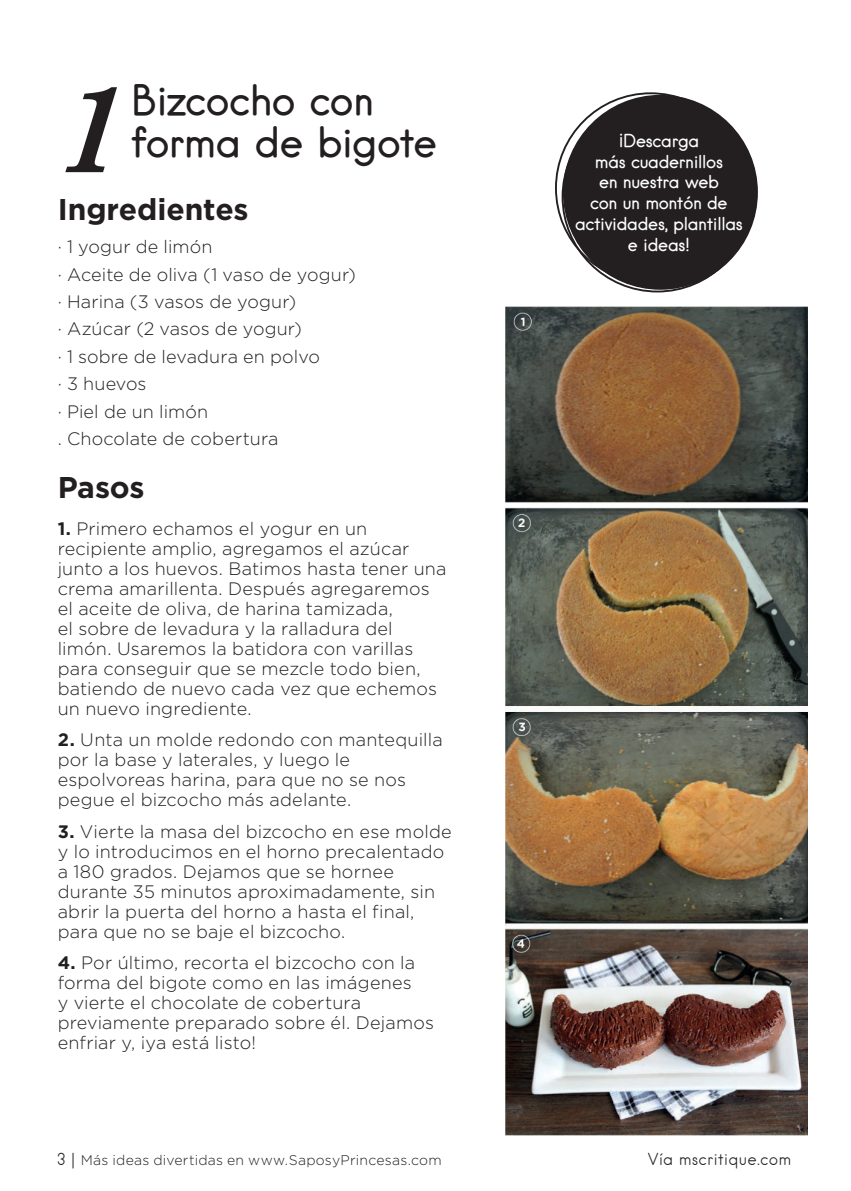
<style>
.page{position:relative;width:851px;height:1191px;background:#fff}
.page>*{position:absolute;margin:0;border:0;box-sizing:border-box;transform-origin:0 0}
.t1{font:italic 600 129.2px "Baskerville";color:#231f20}
.t2{font:40px "Hanken";letter-spacing:-.015em;color:#231f20}
.t3{font:700 30px "Gotham";letter-spacing:-.005em;color:#231f20}
.t4{font:300 18px/20px "Gotham";letter-spacing:.01em;color:#231f20}
.t5{font:17px/20.8px "Hanken";letter-spacing:-.02em;color:#fff;text-align:center}
.t6{font:300 16px "Hanken";letter-spacing:.01em;color:#231f20}
.t7{font:300 14px "Gotham";letter-spacing:.015em;color:#231f20}
.s1{font-weight:700}
.s2{font-family:"Hanken";font-size:16px}
</style>
<div class="page">
<img style="left:505px;top:306px;width:302px;height:829px">
<div style="left:563px;top:95px;width:194px;height:195px;background:#231f20;border-radius:50%"></div>
<h2 class="t2" style="left:131px;top:75px;width:244px">Bizcocho con</h2>
<h1 class="t1" style="left:58px;top:42px;width:66px">1</h1>
<h2 class="t2" style="left:131px;top:117px;width:307px">forma de bigote</h2>
<h3 class="t3" style="left:58px;top:192px;width:192px">Ingredientes</h3>
<p class="t4" style="left:58px;top:233px;width:300px;line-height:27.4px">· 1 yogur de limón<br>· Aceite de oliva (1 vaso de yogur) · Harina (3 vasos de yogur)<br>· Azúcar (2 vasos de yogur)<br>· 1 sobre de levadura en polvo<br>· 3 huevos<br>· Piel de un limón<br>. Chocolate de cobertura</p>
<h3 class="t3" style="left:58px;top:470px;width:88px">Pasos</h3>
<p class="t4" style="left:58px;top:518px;width:390px"><span class="s1">1.</span> Primero echamos el yogur en un recipiente amplio, agregamos el azúcar junto a los huevos. Batimos hasta tener una crema amarillenta. Después agregaremos el aceite de oliva, de harina tamizada,<br>el sobre de levadura y la ralladura del limón. Usaremos la batidora con varillas para conseguir que se mezcle todo bien, batiendo de nuevo cada vez que echemos un nuevo ingrediente.</p>
<p class="t4" style="left:58px;top:729px;width:386px"><span class="s1">2.</span> Unta un molde redondo con mantequilla por la base y laterales, y luego le espolvoreas harina, para que no se nos pegue el bizcocho más adelante.</p>
<p class="t4" style="left:58px;top:821px;width:395px"><span class="s1">3.</span> Vierte la masa del bizcocho en ese molde y lo introducimos en el horno precalentado a 180 grados. Dejamos que se hornee durante 35 minutos aproximadamente, sin abrir la puerta del horno a hasta el final, para que no se baje el bizcocho.</p>
<p class="t4" style="left:58px;top:952px;width:378px"><span class="s1">4.</span> Por último, recorta el bizcocho con la forma del bigote como en las imágenes<br>y vierte el chocolate de cobertura previamente preparado sobre él. Dejamos enfriar y, ¡ya está listo!</p>
<p class="t5" style="left:575px;top:130px;width:169px">¡Descarga<br>más cuadernillos<br>en nuestra web<br>con un montón de actividades, plantillas e ideas!</p>
<p class="t7" style="left:57px;top:1152px;width:386px"><span class="s2">3 |</span> Más ideas divertidas en www.SaposyPrincesas.com</p>
<p class="t6" style="left:647px;top:1149px;width:145px">Vía mscritique.com</p>
</div>
